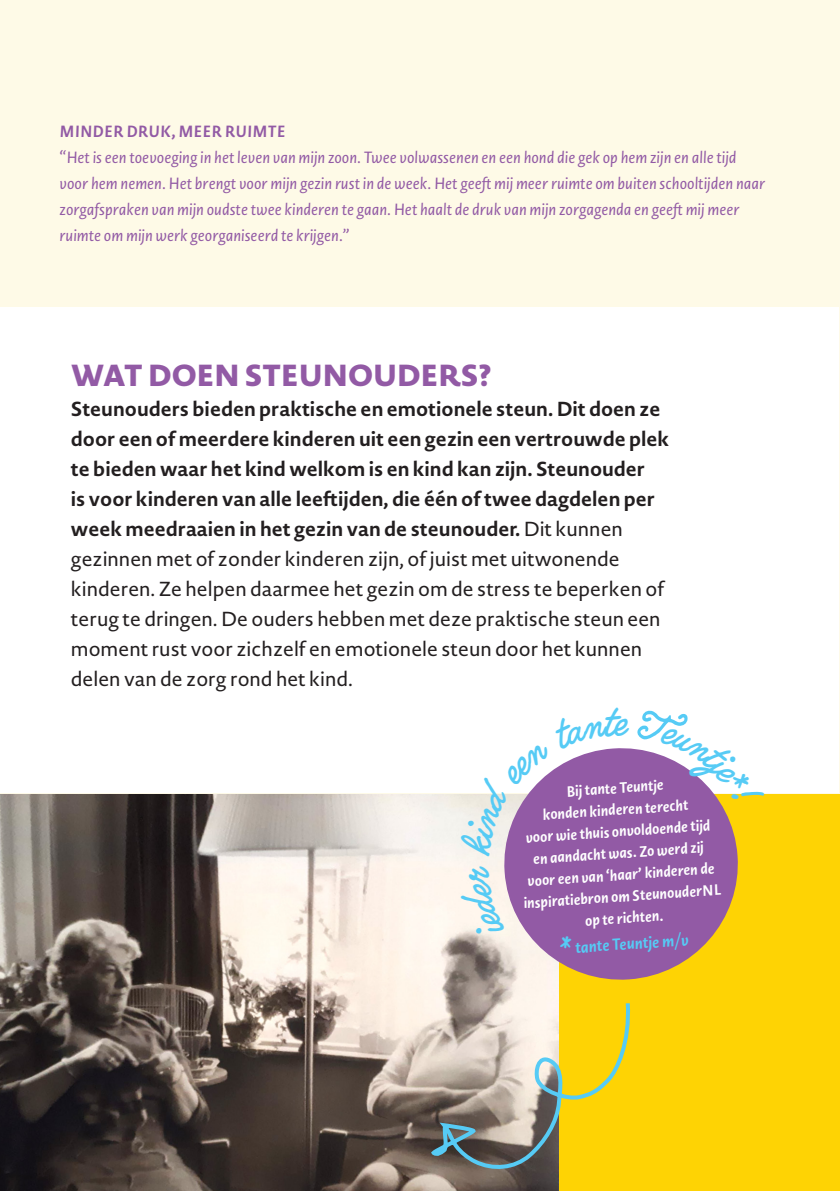
<style>
.page{position:relative;width:840px;height:1191px;background:#fff}
.page>*{position:absolute;margin:0;border:0;box-sizing:border-box;transform-origin:0 0}
.t1{font:800 30px "Novel Sans Pro";color:#925aa5}
.Body_Text{font:700 20px/30px "Novel Sans Pro";color:#231f20}
.t2{font:italic 16px/26px "Novel Sans Pro";color:#925aa5}
.t3{font:italic 700 16px "Novel Sans Pro";color:#925aa5}
.t4{font:italic 700 15.8px "Novel Sans Pro";color:#56cbf5}
.t5{font:italic 700 14.8px/21.6px "Novel Sans Pro";color:#fff;text-align:center}
.s1{font-weight:400}
.s2{font-family:"Quimby Gubernatorial";font-weight:400;font-style:normal;font-size:25.6px}
</style>
<div class="page">
<div style="left:0;top:0;width:839px;height:1191px;background:#fefae7"></div>
<div style="left:0;top:794px;width:839px;height:397px;background:#fed304"></div>
<div style="left:0;top:307px;width:838px;height:486px;background:#fff"></div>
<img style="left:0;top:794px;width:558px;height:397px">
<svg style="left:504px;top:748px;width:233px;height:237px;background:#a77496"></svg>
<svg style="left:431px;top:999px;width:200px;height:175px"></svg>
<svg style="left:460px;top:865px;width:44px;height:76px;background:#f9f1e8"></svg>
<svg style="left:459px;top:748px;width:169px;height:108px"></svg>
<svg style="left:636px;top:710px;width:101px;height:100px"></svg>
<p class="t3" style="left:60px;top:120px;width:227px">MINDER DRUK, MEER RUIMTE</p>
<p class="t2" style="left:60px;top:144px;width:706px">“Het is een toevoeging in het leven van mijn zoon. Twee volwassenen en een hond die gek op hem zijn en alle tijd voor hem nemen. Het brengt voor mijn gezin rust in de week. Het geeft mij meer ruimte om buiten schooltijden naar zorgafspraken van mijn oudste twee kinderen te gaan. Het haalt de druk van mijn zorgagenda en geeft mij meer ruimte om mijn werk georganiseerd te krijgen.”</p>
<p class="t1" style="left:71px;top:352px;width:421px">WAT DOEN STEUNOUDERS?</p>
<p class="Body_Text" style="left:71px;top:393px;width:599px">Steunouders bieden praktische en emotionele steun. Dit doen ze door een of meerdere kinderen uit een gezin een vertrouwde plek te bieden waar het kind welkom is en kind kan zijn. Steunouder<br>is voor kinderen van alle leeftijden, die één of twee dagdelen per week meedraaien in het gezin van de steunouder. <span class="s1">Dit kunnen gezinnen met of zonder kinderen zijn, of juist met uitwonende kinderen. Ze helpen daarmee het gezin om de stress te beperken of terug te dringen. De ouders hebben met deze praktische steun een moment rust voor zichzelf en emotionele steun door het kunnen delen van de zorg rond het kind.</span></p>
<p class="t5" style="left:521px;top:783px;width:186px;rotate:-4deg">Bij tante Teuntje<br>konden kinderen terecht<br>voor wie thuis onvoldoende tijd en aandacht was. Zo werd zij</p>
<p class="t5" style="left:526px;top:870px;width:189px;rotate:-4deg">voor een van ‘haar’ kinderen de</p>
<p class="t5" style="left:522px;top:892px;width:200px;rotate:-4deg">inspiratiebron om SteunouderNL op te richten.</p>
<p class="t4" style="left:557px;top:937px;width:132px;rotate:-4deg"><span class="s2">*</span> tante Teuntje m/v</p>
</div>
